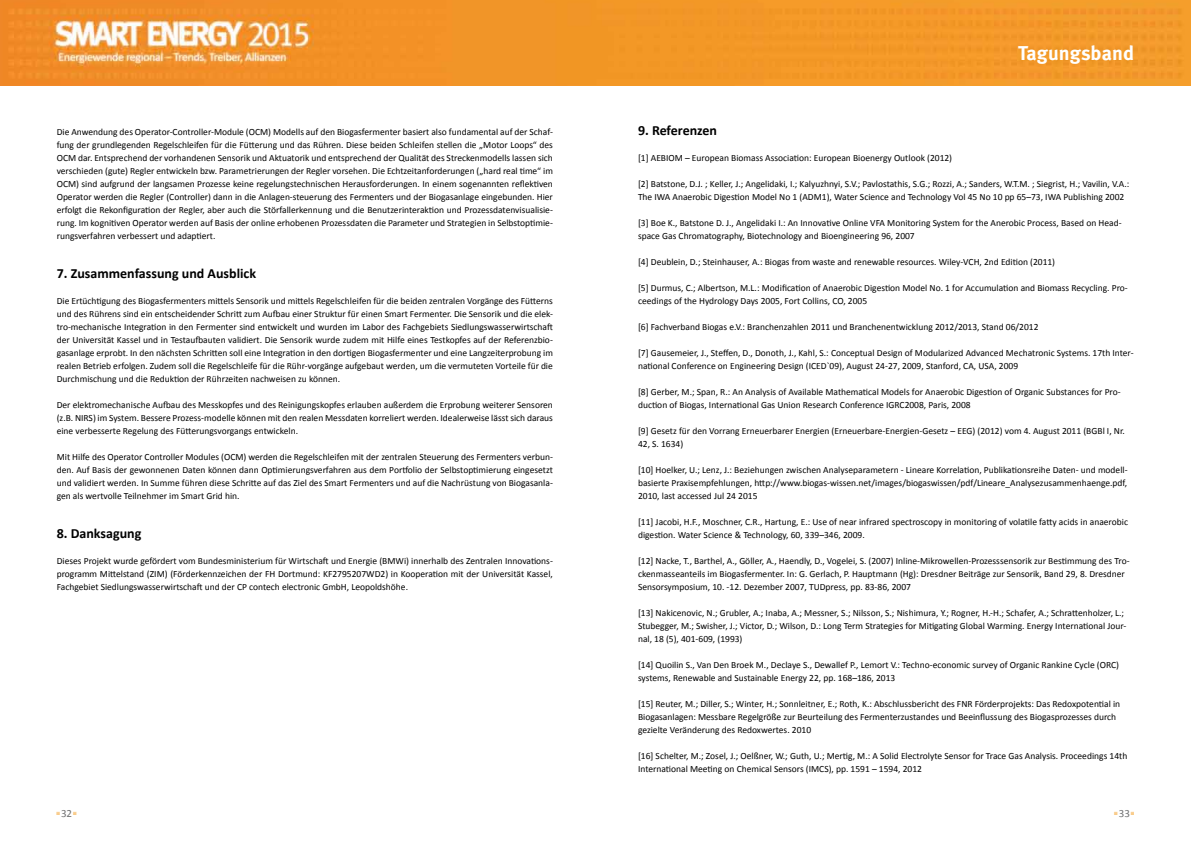
<style>
.page{position:relative;width:1191px;height:842px;background:#fff}
.page>*{position:absolute;margin:0;border:0;box-sizing:border-box;transform-origin:0 0}
.t1{font:35.5px "JD LED3";color:#f49f25}
.t2{font:20px "Meta Bold LF";letter-spacing:.005em;color:#fff}
.t3{font:700 14px "Calibri";color:#000}
.t4{font:11px "Calibri";color:#707172}
.t5{font:9.5px/13px "Calibri";color:#000}
</style>
<div class="page">
<img style="left:0;top:0;width:1191px;height:85px">
<p class="t5" style="left:57px;top:125px;width:498px;text-align:justify">Die Anwendung des Operator-Controller-Module (OCM) Modells auf den Biogasfermenter basiert also fundamental auf der Schaf&shy;fung der grundlegenden Regelschleifen für die Fütterung und das Rühren. Diese beiden Schleifen stellen die „Motor Loops“ des OCM dar. Entsprechend der vorhandenen Sensorik und Aktuatorik und entsprechend der Qualität des Streckenmodells lassen sich verschieden (gute) Regler entwickeln bzw. Parametrierungen der Regler vorsehen. Die Echtzeitanforderungen („hard real time“ im OCM) sind aufgrund der langsamen Prozesse keine regelungstechnischen Herausforderungen. In einem sogenannten reflektiven Operator werden die Regler (Controller) dann in die Anlagen-steuerung des Fermenters und der Biogasanlage eingebunden. Hier erfolgt die Rekonfiguration der Regler, aber auch die Störfallerkennung und die Benutzerinteraktion und Prozessdatenvisualisie&shy;rung. Im kognitiven Operator werden auf Basis der online erhobenen Prozessdaten die Parameter und Strategien in Selbstoptimie&shy;rungsverfahren verbessert und adaptiert.</p>
<h3 class="t3" style="left:57px;top:265px;width:201px">7. Zusammenfassung und Ausblick</h3>
<p class="t5" style="left:57px;top:294px;width:498px;text-align:justify">Die Ertüchtigung des Biogasfermenters mittels Sensorik und mittels Regelschleifen für die beiden zentralen Vorgänge des Fütterns und des Rührens sind ein entscheidender Schritt zum Aufbau einer Struktur für einen Smart Fermenter. Die Sensorik und die elek&shy;tro-mechanische Integration in den Fermenter sind entwickelt und wurden im Labor des Fachgebiets Siedlungswasserwirtschaft der Universität Kassel und in Testaufbauten validiert. Die Sensorik wurde zudem mit Hilfe eines Testkopfes auf der Referenzbio&shy;gasanlage erprobt. In den nächsten Schritten soll eine Integration in den dortigen Biogasfermenter und eine Langzeiterprobung im realen Betrieb erfolgen. Zudem soll die Regelschleife für die Rühr-vorgänge aufgebaut werden, um die vermuteten Vorteile für die Durchmischung und die Reduktion der Rührzeiten nachweisen zu können.</p>
<p class="t5" style="left:57px;top:398px;width:498px;text-align:justify">Der elektromechanische Aufbau des Messkopfes und des Reinigungskopfes erlauben außerdem die Erprobung weiterer Sensoren (z.B. NIRS) im System. Bessere Prozess-modelle können mit den realen Messdaten korreliert werden. Idealerweise lässt sich daraus eine verbesserte Regelung des Fütterungsvorgangs entwickeln.</p>
<p class="t5" style="left:57px;top:450px;width:498px;text-align:justify">Mit Hilfe des Operator Controller Modules (OCM) werden die Regelschleifen mit der zentralen Steuerung des Fermenters verbun&shy;den. Auf Basis der gewonnenen Daten können dann Optimierungsverfahren aus dem Portfolio der Selbstoptimierung eingesetzt und validiert werden. In Summe führen diese Schritte auf das Ziel des Smart Fermenters und auf die Nachrüstung von Biogasanla&shy;gen als wertvolle Teilnehmer im Smart Grid hin.</p>
<h3 class="t3" style="left:57px;top:525px;width:86px">8. Danksagung</h3>
<p class="t5" style="left:57px;top:554px;width:498px;text-align:justify">Dieses Projekt wurde gefördert vom Bundesministerium für Wirtschaft und Energie (BMWi) innerhalb des Zentralen Innovations&shy;programm Mittelstand (ZIM) (Förderkennzeichen der FH Dortmund: KF2795207WD2) in Kooperation mit der Universität Kassel, Fachgebiet Siedlungswasserwirtschaft und der CP contech electronic GmbH, Leopoldshöhe.</p>
<h2 class="t2" style="left:1018px;top:41px;width:118px">Tagungsband</h2>
<h3 class="t3" style="left:638px;top:122px;width:81px">9. Referenzen</h3>
<p class="t5" style="left:638px;top:151px;width:316px">[1] AEBIOM – European Biomass Association: European Bioenergy Outlook (2012)</p>
<p class="t5" style="left:638px;top:177px;width:493px">[2] Batstone, D.J. ; Keller, J.; Angelidaki, I.; Kalyuzhnyi, S.V.; Pavlostathis, S.G.; Rozzi, A.; Sanders, W.T.M. ; Siegrist, H.; Vavilin, V.A.:<br>The IWA Anaerobic Digestion Model No 1 (ADM1), Water Science and Technology Vol 45 No 10 pp 65–73, IWA Publishing 2002</p>
<p class="t5" style="left:638px;top:216px;width:485px">[3] Boe K., Batstone D. J., Angelidaki I.: An Innovative Online VFA Monitoring System for the Anerobic Process, Based on Head&shy;space Gas Chromatography, Biotechnology and Bioengineering 96, 2007</p>
<p class="t5" style="left:638px;top:255px;width:419px">[4] Deublein, D.; Steinhauser, A.: Biogas from waste and renewable resources. Wiley-VCH, 2nd Edition (2011)</p>
<p class="t5" style="left:638px;top:281px;width:491px">[5] Durmus, C.; Albertson, M.L.: Modification of Anaerobic Digestion Model No. 1 for Accumulation and Biomass Recycling. Pro&shy;ceedings of the Hydrology Days 2005, Fort Collins, CO, 2005</p>
<p class="t5" style="left:638px;top:320px;width:402px">[6] Fachverband Biogas e.V.: Branchenzahlen 2011 und Branchenentwicklung 2012/2013, Stand 06/2012</p>
<p class="t5" style="left:638px;top:346px;width:497px">[7] Gausemeier, J., Steffen, D., Donoth, J., Kahl, S.: Conceptual Design of Modularized Advanced Mechatronic Systems. 17th Inter&shy;national Conference on Engineering Design (ICED`09), August 24-27, 2009, Stanford, CA, USA, 2009</p>
<p class="t5" style="left:638px;top:385px;width:484px">[8] Gerber, M.; Span, R.: An Analysis of Available Mathematical Models for Anaerobic Digestion of Organic Substances for Pro&shy;duction of Biogas, International Gas Union Research Conference IGRC2008, Paris, 2008</p>
<p class="t5" style="left:638px;top:424px;width:488px">[9] Gesetz für den Vorrang Erneuerbarer Energien (Erneuerbare-Energien-Gesetz – EEG) (2012) vom 4. August 2011 (BGBl I, Nr.<br>42, S. 1634)</p>
<p class="t5" style="left:638px;top:463px;width:491px;text-align:justify">[10] Hoelker, U.; Lenz, J.: Beziehungen zwischen Analyseparametern - Lineare Korrelation, Publikationsreihe Daten- und modell&shy;basierte Praxisempfehlungen, http://www.biogas-wissen.net/images/biogaswissen/pdf/Lineare_Analysezusammenhaenge.pdf, 2010, last accessed Jul 24 2015</p>
<p class="t5" style="left:638px;top:515px;width:491px">[11] Jacobi, H.F., Moschner, C.R., Hartung, E.: Use of near infrared spectroscopy in monitoring of volatile fatty acids in anaerobic digestion. Water Science &amp; Technology, 60, 339–346, 2009.</p>
<p class="t5" style="left:638px;top:554px;width:493px">[12] Nacke, T., Barthel, A., Göller, A., Haendly, D., Vogelei, S. (2007) Inline-Mikrowellen-Prozesssensorik zur Bestimmung des Tro&shy;ckenmasseanteils im Biogasfermenter. In: G. Gerlach, P. Hauptmann (Hg): Dresdner Beiträge zur Sensorik, Band 29, 8. Dresdner<br>Sensorsymposium, 10. -12. Dezember 2007, TUDpress, pp. 83-86, 2007</p>
<p class="t5" style="left:638px;top:606px;width:490px">[13] Nakicenovic, N.; Grubler, A.; Inaba, A.; Messner, S.; Nilsson, S.; Nishimura, Y.; Rogner, H.-H.; Schafer, A.; Schrattenholzer, L.;<br>Stubegger, M.; Swisher, J.; Victor, D.; Wilson, D.: Long Term Strategies for Mitigating Global Warming. Energy International Jour&shy;nal, 18 (5), 401-609, (1993)</p>
<p class="t5" style="left:638px;top:658px;width:482px">[14] Quoilin S., Van Den Broek M., Declaye S., Dewallef P., Lemort V.: Techno-economic survey of Organic Rankine Cycle (ORC) systems, Renewable and Sustainable Energy 22, pp. 168–186, 2013</p>
<p class="t5" style="left:638px;top:697px;width:484px">[15] Reuter, M.; Diller, S.; Winter, H.; Sonnleitner, E.; Roth, K.: Abschlussbericht des FNR Förderprojekts: Das Redoxpotential in<br>Biogasanlagen: Messbare Regelgröße zur Beurteilung des Fermenterzustandes und Beeinflussung des Biogasprozesses durch gezielte Veränderung des Redoxwertes. 2010</p>
<p class="t5" style="left:638px;top:749px;width:491px">[16] Schelter, M.; Zosel, J.; Oelßner, W.; Guth, U.; Mertig, M.: A Solid Electrolyte Sensor for Trace Gas Analysis. Proceedings 14th<br>International Meeting on Chemical Sensors (IMCS), pp. 1591 – 1594, 2012</p>
<p class="t4" style="left:61px;top:807px;width:13px">32</p>
<h1 class="t1" style="left:1113px;top:788px;width:24px">. .</h1>
<p class="t4" style="left:1118px;top:807px;width:13px">33</p>
<h1 class="t1" style="left:55px;top:788px;width:24px">. .</h1>
</div>
